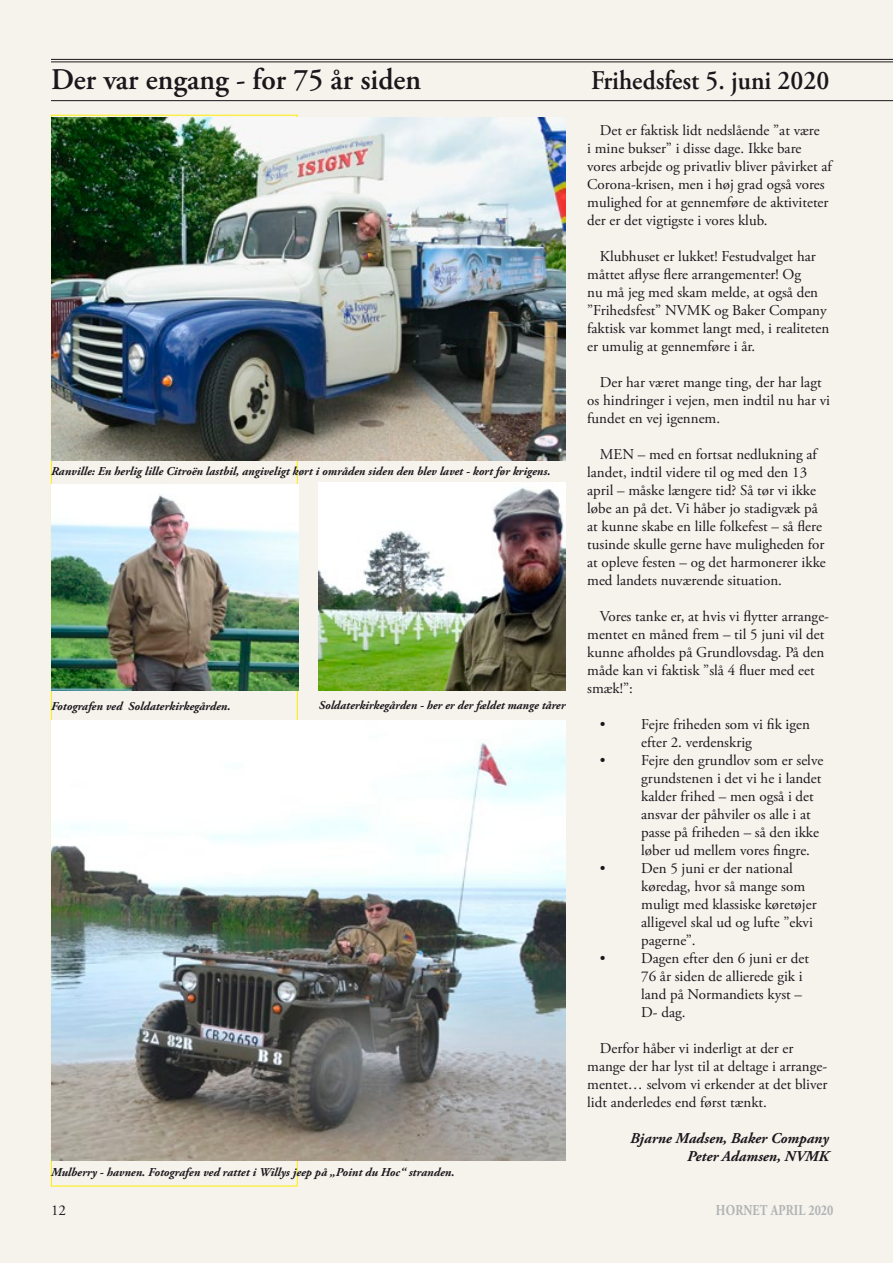
<style>
.page{position:relative;width:893px;height:1263px;background:#f6f3ed}
.page>*{position:absolute;margin:0;border:0;box-sizing:border-box;transform-origin:0 0}
.Rubrik{font:600 30px "Adobe Garamond Pro";color:#1a171c}
.Rubrik-2{font:600 27px "Adobe Garamond Pro";color:#1a171c;scale:.94 1}
.Billedtekst{font:15px/18px "Adobe Garamond Pro";color:#1a171c}
.Billedtekst-2{font:italic 700 15px "Adobe Garamond Pro";color:#1a171c}
.t1{font:700 15px "Adobe Garamond Pro";letter-spacing:.015em;color:#b1b3b4;scale:.8 1}
.Billedtekst-3{font:italic 700 12px "Adobe Garamond Pro";color:#1a171c}
</style>
<div class="page">
<hr style="left:51px;top:59px;width:842px;height:1px;background:#1a171c">
<hr style="left:51px;top:62px;width:842px;height:1px;background:#1a171c">
<hr style="left:51px;top:100px;width:842px;height:1px;background:#1a171c">
<img style="left:51px;top:117px;width:515px;height:343px">
<img style="left:51px;top:721px;width:515px;height:440px">
<img style="left:319px;top:483px;width:247px;height:208px">
<img style="left:51px;top:485px;width:247px;height:206px">
<p class="Rubrik" style="left:51px;top:62px;width:372px">Der var engang - for 75 år siden</p>
<p class="Rubrik-2" style="left:591px;top:65px;width:255px">Frihedsfest 5. juni 2020</p>
<p class="Billedtekst" style="left:587px;top:122px;width:246px;text-indent:13px">Det er faktisk lidt nedslående ”at være<br>i mine bukser” i disse dage. Ikke bare vores arbejde og privatliv bliver påvirket af Corona-krisen, men i høj grad også vores mulighed for at gennemføre de aktiviteter der er det vigtigste i vores klub.</p>
<p class="Billedtekst" style="left:587px;top:248px;width:244px;text-indent:13px">Klubhuset er lukket! Festudvalget har måttet aflyse flere arrangementer! Og<br>nu må jeg med skam melde, at også den ”Frihedsfest” NVMK og Baker Company faktisk var kommet langt med, i realiteten er umulig at gennemføre i år.</p>
<p class="Billedtekst" style="left:587px;top:374px;width:244px;text-indent:13px">Der har været mange ting, der har lagt os hindringer i vejen, men indtil nu har vi fundet en vej igennem.</p>
<p class="Billedtekst" style="left:587px;top:446px;width:240px;text-indent:13px">MEN – med en fortsat nedlukning af landet, indtil videre til og med den 13 april – måske længere tid? Så tør vi ikke løbe an på det. Vi håber jo stadigvæk på at kunne skabe en lille folkefest – så flere tusinde skulle gerne have muligheden for at opleve festen – og det harmonerer ikke med landets nuværende situation.</p>
<p class="Billedtekst" style="left:587px;top:608px;width:243px;text-indent:13px">Vores tanke er, at hvis vi flytter arrange&shy;mentet en måned frem – til 5 juni vil det kunne afholdes på Grundlovsdag. På den måde kan vi faktisk ”slå 4 fluer med eet smæk!”:</p>
<p class="Billedtekst" style="left:641px;top:716px;width:170px;text-indent:-41px">• Fejre friheden som vi fik igen efter 2. verdenskrig</p>
<p class="Billedtekst" style="left:600px;top:752px;width:225px">• Fejre den grundlov som er selve</p>
<p class="Billedtekst" style="left:641px;top:770px;width:182px">grundstenen i det vi he i landet</p>
<p class="Billedtekst" style="left:641px;top:788px;width:179px">kalder frihed – men også i det ansvar der påhviler os alle i at passe på friheden – så den ikke løber ud mellem vores fingre.</p>
<p class="Billedtekst" style="left:641px;top:860px;width:177px;text-indent:-41px">• Den 5 juni er der national køredag, hvor så mange som muligt med klassiske køretøjer alligevel skal ud og lufte ”ekvi pagerne”.</p>
<p class="Billedtekst" style="left:641px;top:950px;width:169px;text-indent:-41px">• Dagen efter den 6 juni er det<br>76 år siden de allierede gik i land på Normandiets kyst –</p>
<p class="Billedtekst" style="left:641px;top:1004px;width:46px">D- dag.</p>
<p class="Billedtekst" style="left:587px;top:1040px;width:242px;text-indent:13px">Derfor håber vi inderligt at der er mange der har lyst til at deltage i arrange&shy;mentet… selvom vi erkender at det bliver lidt anderledes end først tænkt.</p>
<p class="Billedtekst-2" style="left:630px;top:1130px;width:200px">Bjarne Madsen, Baker Company</p>
<p class="Billedtekst-2" style="left:687px;top:1148px;width:143px">Peter Adamsen, NVMK</p>
<p class="Billedtekst-3" style="left:51px;top:464px;width:501px">Ranville: En herlig lille Citroën lastbil, angiveligt kørt i områden siden den blev lavet - kort før krigens.</p>
<p class="Billedtekst-3" style="left:51px;top:699px;width:181px">Fotografen ved Soldaterkirkegården.</p>
<p class="Billedtekst-3" style="left:319px;top:698px;width:248px">Soldaterkirkegården - her er der fældet mange tårer</p>
<p class="Billedtekst-3" style="left:51px;top:1165px;width:405px">Mulberry - havnen. Fotografen ved rattet i Willys jeep på „Point du Hoc“ stranden.</p>
<p class="Billedtekst" style="left:51px;top:1202px;width:16px">12</p>
<p class="t1" style="left:716px;top:1202px;width:148px">HORNET APRIL 2020</p>
</div>
